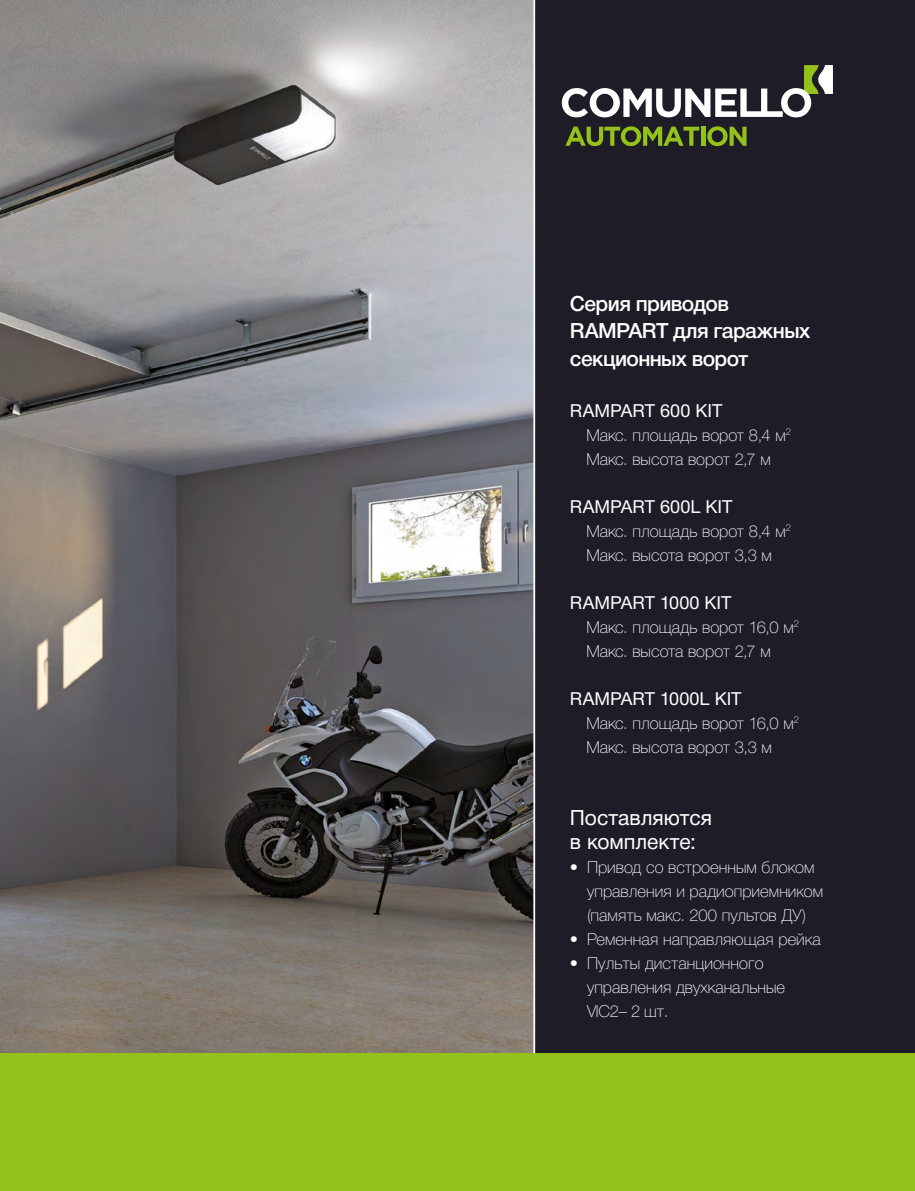
<style>
.page{position:relative;width:915px;height:1191px;background:#fff}
.page>*{position:absolute;margin:0;border:0;box-sizing:border-box;transform-origin:0 0}
.t1{font:500 21px/27px "Helvetica Neue Cyr";letter-spacing:-.03em;color:#fff}
.t2{font:21px/24px "Helvetica Neue Cyr";color:#fff}
.t3{font:18px "Helvetica Neue Cyr";color:#fff}
.t4{font:100 16.5px/24px "Helvetica Neue Cyr";color:#fff}
</style>
<div class="page">
<div style="left:533px;top:0;width:381px;height:1062px;background:#1d1c27"></div>
<img style="left:0;top:0;width:533px;height:1053px">
<svg style="left:561px;top:65px;width:271px;height:52px"></svg>
<svg style="left:565px;top:126px;width:134px;height:20px"></svg>
<svg style="left:701px;top:127px;width:3px;height:19px"></svg>
<svg style="left:707px;top:126px;width:39px;height:20px"></svg>
<svg style="left:533px;top:0;width:2px;height:1053px;background:#e7e7e8"></svg>
<div style="left:0;top:1053px;width:914px;height:138px;background:#94c11a"></div>
<p class="t1" style="left:569px;top:291px;width:242px">Серия приводов<br>RAMPART для гаражных секционных ворот</p>
<p class="t3" style="left:569px;top:400px;width:154px">RAMPART 600 KIT</p>
<p class="t4" style="left:586px;top:423px;width:206px">Макс. площадь ворот 8,4 м<sup>2<br></sup>Макс. высота ворот 2,7 м</p>
<p class="t3" style="left:569px;top:496px;width:164px">RAMPART 600L KIT</p>
<p class="t4" style="left:586px;top:519px;width:206px">Макс. площадь ворот 8,4 м<sup>2<br></sup>Макс. высота ворот 3,3 м</p>
<p class="t3" style="left:569px;top:592px;width:163px">RAMPART 1000 KIT</p>
<p class="t4" style="left:586px;top:615px;width:214px">Макс. площадь ворот 16,0 м<sup>2<br></sup>Макс. высота ворот 2,7 м</p>
<p class="t3" style="left:569px;top:688px;width:173px">RAMPART 1000L KIT</p>
<p class="t4" style="left:586px;top:711px;width:214px">Макс. площадь ворот 16,0 м<sup>2<br></sup>Макс. высота ворот 3,3 м</p>
<p class="t2" style="left:569px;top:805px;width:143px">Поставляются в комплекте:</p>
<p class="t4" style="left:586px;top:855px;width:237px;text-indent:-17px">• Привод со встроенным блоком управления и радиоприемником (память макс. 200 пультов ДУ)</p>
<p class="t4" style="left:569px;top:927px;width:252px">• Ременная направляющая рейка</p>
<p class="t4" style="left:586px;top:951px;width:199px;text-indent:-17px">• Пульты дистанционного управления двухканальные<br>VIC2– 2 шт.</p>
</div>
